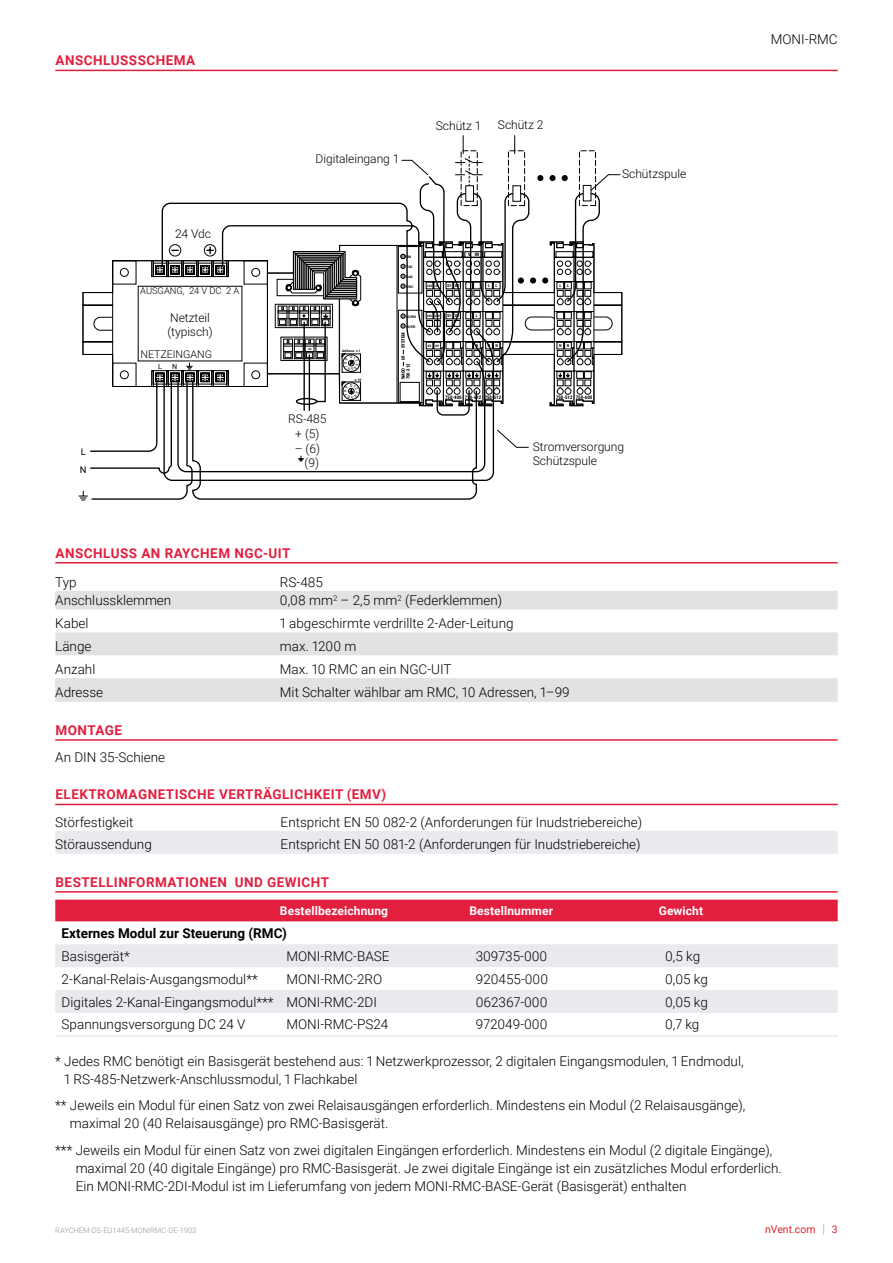
<style>
.page{position:relative;width:893px;height:1263px;background:#fff}
.page>*{position:absolute;margin:0;border:0;box-sizing:border-box;transform-origin:0 0}
.t1{font:300 13.5px/18px "Roboto";color:#000}
.t2{font:700 13.5px "Roboto";letter-spacing:.035em;color:#e31f3f}
.t3{font:700 13.5px "Roboto";color:#000}
.t4{font:300 12.15px/14.7px "Roboto";letter-spacing:-.005em;color:#000}
.t5{font:700 12px "Roboto";letter-spacing:.01em;color:#fff}
.t6{font:300 10.8px "Roboto";letter-spacing:-.005em;color:#000}
.t7{font:10.5px "Roboto";color:#d92632}
.t8{font:300 9.45px "Roboto";letter-spacing:-.005em;color:#000}
.t9{font:9.45px "Roboto";color:#000}
.t10{font:300 7.5px "Roboto";color:#90969e}
.t11{font:7.2px "Roboto";color:#000}
.t12{font:700 4.8px "Roboto Condensed";color:#000}
.t13{font:700 4.65px/4.8px "Roboto Condensed";letter-spacing:-.005em;color:#000}
.t14{font:700 4.05px "Roboto Condensed";color:#000}
.t15{font:700 3.45px "Roboto";letter-spacing:-.005em;color:#000}
.t16{font:700 3.3px "Roboto";letter-spacing:-.005em;color:#000}
.t17{font:700 3.15px "Roboto Condensed";color:#000}
.s1{font-size:12.6px;color:#acb4c0}
</style>
<div class="page">
<hr style="left:55px;top:70px;width:783px;height:1px;background:#e31f3f">
<hr style="left:55px;top:562px;width:783px;height:1px;background:#e31f3f">
<svg style="left:55px;top:591px;width:783px;height:109px;fill:#e1e2e4"></svg>
<hr style="left:55px;top:700px;width:225px;height:2px;background:#e1e2e4">
<hr style="left:280px;top:700px;width:558px;height:2px;background:#e1e2e4">
<hr style="left:55px;top:739px;width:783px;height:2px;background:#e31f3f">
<div style="left:55px;top:831px;width:783px;height:23px;background:#e8eaee"></div>
<hr style="left:55px;top:804px;width:783px;height:1px;background:#e31f3f">
<div style="left:55px;top:900px;width:783px;height:21px;background:#e31f3f"></div>
<svg style="left:55px;top:944px;width:783px;height:69px;fill:#e8eaee"></svg>
<hr style="left:55px;top:1035px;width:225px;height:1px;background:#e8eaee">
<hr style="left:280px;top:1035px;width:189px;height:1px;background:#e8eaee">
<hr style="left:469px;top:1035px;width:190px;height:1px;background:#e8eaee">
<hr style="left:659px;top:1035px;width:179px;height:1px;background:#e8eaee">
<hr style="left:55px;top:891px;width:783px;height:2px;background:#e31f3f">
<svg style="left:79px;top:135px;width:543px;height:366px"></svg>
<p class="t2" style="left:56px;top:51px;width:141px">ANSCHLUSSSCHEMA</p>
<p class="t4" style="left:175px;top:226px;width:38px">24 Vdc</p>
<p class="t8" style="left:140px;top:284px;width:101px">AUSGANG, 24 V DC 2 A</p>
<p class="t4" style="left:167px;top:310px;width:47px">Netzteil (typisch)</p>
<p class="t6" style="left:140px;top:346px;width:73px">NETZEINGANG</p>
<p class="t9" style="left:81px;top:445px;width:7px">L</p>
<p class="t9" style="left:80px;top:463px;width:8px">N</p>
<p class="t11" style="left:158px;top:361px;width:5px">L</p>
<p class="t11" style="left:172px;top:361px;width:7px">N</p>
<p class="t4" style="left:316px;top:151px;width:85px">Digitaleingang 1</p>
<p class="t4" style="left:436px;top:118px;width:47px">Schütz 1</p>
<p class="t4" style="left:498px;top:117px;width:47px">Schütz 2</p>
<p class="t4" style="left:622px;top:166px;width:66px">Schützspule</p>
<p class="t4" style="left:288px;top:411px;width:40px;text-align:center">RS-485 + (5)</p>
<p class="t4" style="left:295px;top:440px;width:27px;text-align:right">– (6) (9)</p>
<p class="t16" style="left:342px;top:349px;width:20px">Address x 1</p>
<p class="t16" style="left:355px;top:377px;width:8px">x 10</p>
<p class="t15" style="left:407px;top:255px;width:6px">ON</p>
<p class="t15" style="left:407px;top:264px;width:8px">TxD</p>
<p class="t15" style="left:407px;top:274px;width:8px">RxD</p>
<p class="t15" style="left:407px;top:284px;width:8px">CRC</p>
<p class="t15" style="left:407px;top:314px;width:11px">IO/RN</p>
<p class="t15" style="left:407px;top:324px;width:10px">IO/ER</p>
<p class="t13" style="left:401px;top:348px;width:17px;rotate:-90deg">SYSTEM</p>
<p class="t13" style="left:401px;top:360px;width:7px;rotate:-90deg">I/0</p>
<p class="t13" style="left:401px;top:379px;width:17px;rotate:-90deg">WAGO<br>750-312</p>
<p class="t12" style="left:468px;top:251px;width:13px">V IN</p>
<p class="t14" style="left:447px;top:283px;width:13px">D1 D2</p>
<p class="t14" style="left:447px;top:313px;width:13px">D1 D2</p>
<p class="t17" style="left:427px;top:284px;width:7px">24V</p>
<p class="t17" style="left:435px;top:284px;width:5px">0V</p>
<p class="t17" style="left:435px;top:314px;width:7px">24V</p>
<p class="t17" style="left:427px;top:314px;width:7px">24V</p>
<p class="t17" style="left:428px;top:343px;width:5px">0V</p>
<p class="t17" style="left:435px;top:343px;width:5px">0V</p>
<p class="t14" style="left:488px;top:283px;width:3px">L</p>
<p class="t14" style="left:496px;top:283px;width:3px">L</p>
<p class="t14" style="left:476px;top:313px;width:3px">L</p>
<p class="t14" style="left:476px;top:343px;width:4px">N</p>
<p class="t14" style="left:488px;top:343px;width:4px">N</p>
<p class="t14" style="left:495px;top:343px;width:4px">N</p>
<p class="t14" style="left:559px;top:283px;width:3px">L</p>
<p class="t14" style="left:567px;top:283px;width:3px">L</p>
<p class="t14" style="left:559px;top:343px;width:4px">N</p>
<p class="t14" style="left:567px;top:343px;width:4px">N</p>
<p class="t12" style="left:445px;top:394px;width:38px">750-400 750-612</p>
<p class="t12" style="left:485px;top:394px;width:18px">750-512</p>
<p class="t12" style="left:556px;top:394px;width:38px">750-512 750-600</p>
<p class="t4" style="left:533px;top:439px;width:93px">Stromversorgung<br>Schützspule</p>
<p class="t1" style="left:771px;top:30px;width:68px">MONI-RMC</p>
<p class="t2" style="left:56px;top:543px;width:236px">ANSCHLUSS AN RAYCHEM NGC-UIT</p>
<p class="t1" style="left:55px;top:572px;width:23px">Typ</p>
<p class="t1" style="left:280px;top:572px;width:45px">RS-485</p>
<p class="t1" style="left:55px;top:591px;width:118px">Anschlussklemmen</p>
<p class="t1" style="left:280px;top:591px;width:224px">0,08 mm<sup>2</sup> – 2,5 mm<sup>2</sup> (Federklemmen)</p>
<p class="t1" style="left:55px;top:614px;width:35px">Kabel</p>
<p class="t1" style="left:280px;top:614px;width:235px">1 abgeschirmte verdrillte 2-Ader-Leitung</p>
<p class="t1" style="left:55px;top:637px;width:38px">Länge</p>
<p class="t1" style="left:280px;top:637px;width:78px">max. 1200 m</p>
<p class="t1" style="left:55px;top:660px;width:42px">Anzahl</p>
<p class="t1" style="left:280px;top:660px;width:173px">Max. 10 RMC an ein NGC-UIT</p>
<p class="t1" style="left:55px;top:682px;width:49px">Adresse</p>
<p class="t1" style="left:280px;top:682px;width:291px">Mit Schalter wählbar am RMC, 10 Adressen, 1–99</p>
<p class="t2" style="left:56px;top:721px;width:68px">MONTAGE</p>
<p class="t1" style="left:55px;top:748px;width:111px">An DIN 35-Schiene</p>
<p class="t2" style="left:56px;top:785px;width:332px">ELEKTROMAGNETISCHE VERTRÄGLICHKEIT (EMV)</p>
<p class="t1" style="left:55px;top:812px;width:80px">Störfestigkeit</p>
<p class="t1" style="left:281px;top:812px;width:363px">Entspricht EN 50 082-2 (Anforderungen für Inudstriebereiche)</p>
<p class="t1" style="left:55px;top:835px;width:98px">Störaussendung</p>
<p class="t1" style="left:281px;top:835px;width:361px">Entspricht EN 50 081-2 (Anforderungen für Inudstriebereiche)</p>
<p class="t2" style="left:56px;top:873px;width:275px">BESTELLINFORMATIONEN UND GEWICHT</p>
<p class="t5" style="left:280px;top:902px;width:110px">Bestellbezeichnung</p>
<p class="t5" style="left:469px;top:902px;width:85px">Bestellnummer</p>
<p class="t5" style="left:659px;top:902px;width:46px">Gewicht</p>
<p class="t3" style="left:62px;top:924px;width:227px">Externes Modul zur Steuerung (RMC)</p>
<p class="t1" style="left:62px;top:946px;width:70px">Basisgerät*</p>
<p class="t1" style="left:286px;top:946px;width:105px">MONI-RMC-BASE</p>
<p class="t1" style="left:476px;top:946px;width:73px">309735-000</p>
<p class="t1" style="left:665px;top:946px;width:37px">0,5 kg</p>
<p class="t1" style="left:62px;top:969px;width:198px">2-Kanal-Relais-Ausgangsmodul**</p>
<p class="t1" style="left:286px;top:969px;width:97px">MONI-RMC-2RO</p>
<p class="t1" style="left:476px;top:969px;width:74px">920455-000</p>
<p class="t1" style="left:665px;top:969px;width:44px">0,05 kg</p>
<p class="t1" style="left:62px;top:992px;width:317px">Digitales 2-Kanal-Eingangsmodul*** MONI-RMC-2DI</p>
<p class="t1" style="left:476px;top:992px;width:73px">062367-000</p>
<p class="t1" style="left:665px;top:992px;width:44px">0,05 kg</p>
<p class="t1" style="left:62px;top:1015px;width:185px">Spannungsversorgung DC 24 V</p>
<p class="t1" style="left:286px;top:1015px;width:104px">MONI-RMC-PS24</p>
<p class="t1" style="left:476px;top:1015px;width:73px">972049-000</p>
<p class="t1" style="left:665px;top:1015px;width:36px">0,7 kg</p>
<p class="t1" style="left:64px;top:1051px;width:681px;text-indent:-9px">* Jedes RMC benötigt ein Basisgerät bestehend aus: 1 Netzwerkprozessor, 2 digitalen Eingangsmodulen, 1 Endmodul,<br>1 RS-485-Netzwerk-Anschlussmodul, 1 Flachkabel</p>
<p class="t1" style="left:70px;top:1096px;width:677px;text-indent:-15px">** Jeweils ein Modul für einen Satz von zwei Relaisausgängen erforderlich. Mindestens ein Modul (2 Relaisausgänge), maximal 20 (40 Relaisausgänge) pro RMC-Basisgerät.</p>
<p class="t1" style="left:76px;top:1140px;width:707px;text-indent:-20px">*** Jeweils ein Modul für einen Satz von zwei digitalen Eingängen erforderlich. Mindestens ein Modul (2 digitale Eingänge), maximal 20 (40 digitale Eingänge) pro RMC-Basisgerät. Je zwei digitale Eingänge ist ein zusätzliches Modul erforderlich.<br>Ein MONI-RMC-2DI-Modul ist im Lieferumfang von jedem MONI-RMC-BASE-Gerät (Basisgerät) enthalten</p>
<p class="t10" style="left:55px;top:1225px;width:143px">RAYCHEM-DS-EU1445-MONIRMC-DE-1903</p>
<p class="t7" style="left:765px;top:1222px;width:74px">nVent.com <span class="s1">|</span> 3</p>
</div>
